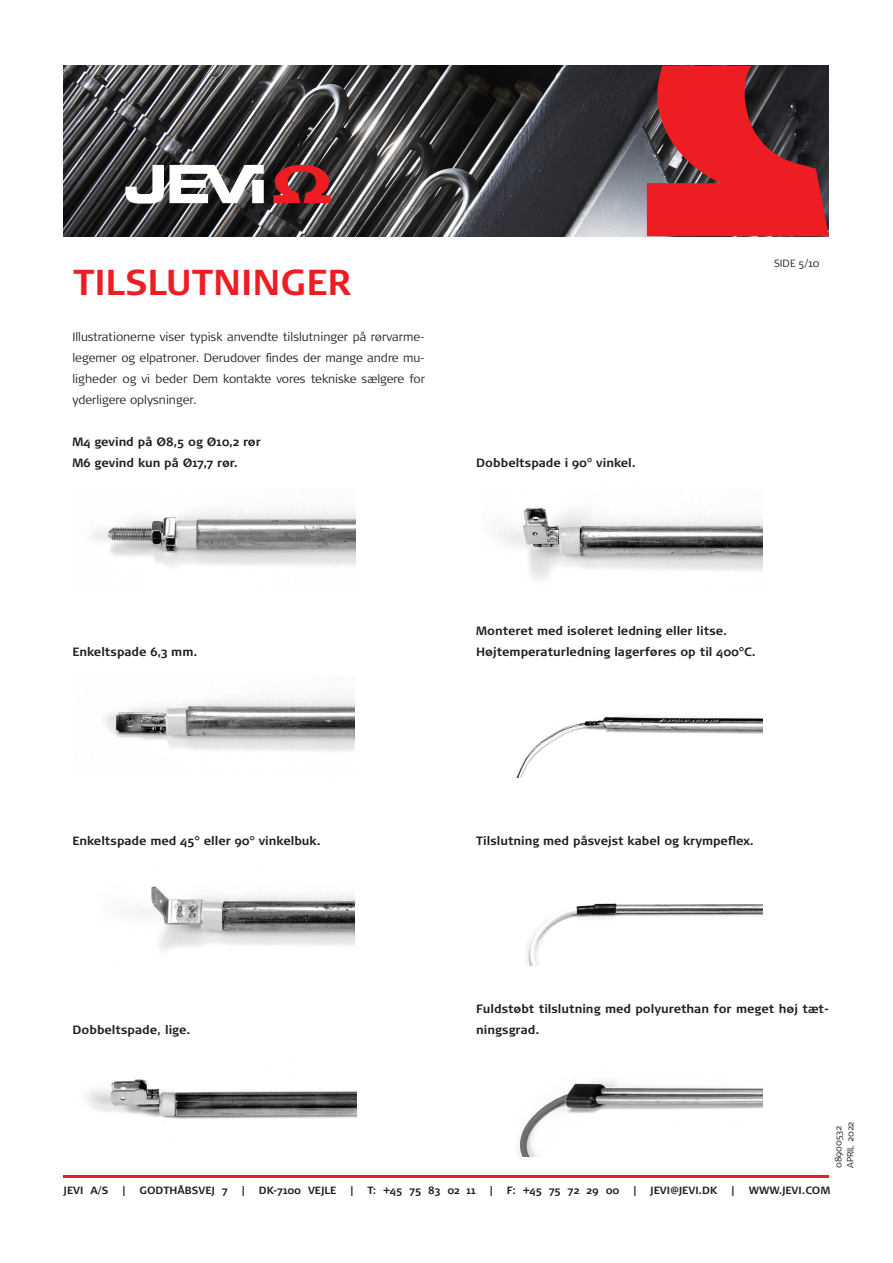
<style>
.page{position:relative;width:893px;height:1263px;background:#fff}
.page>*{position:absolute;margin:0;border:0;box-sizing:border-box;transform-origin:0 0}
.PB_Overskrift_-_prod{font:700 36px "Signa Normal";color:#ee1d23}
.PB_Brødtekst_fed_-_p{font:700 12px/21px "Signa Normal";color:#231f20}
.PB_Brødtekst_-_produ{font:300 12px/21px "Signa Normal";color:#231f20;text-align:justify}
.PB_Adresse_info_-_pr{font:700 10.5px "Signa Normal";color:#231f20}
.PB_Sidenr_-_produktb{font:300 10.5px "Signa Normal";color:#231f20}
.PB_Mdr_dato_nr_-_pro{font:300 9px/12px "Signa Normal";letter-spacing:.01em;color:#231f20}
</style>
<div class="page">
<hr style="left:64px;top:1176px;width:765px;height:2px;background:#ee1d23">
<img style="left:64px;top:66px;width:583px;height:170px">
<svg style="left:647px;top:66px;width:182px;height:170px;background:#ae2429"></svg>
<svg style="left:125px;top:165px;width:139px;height:39px"></svg>
<svg style="left:273px;top:165px;width:58px;height:38px;background:#a0262a"></svg>
<img style="left:92px;top:504px;width:263px;height:63px">
<img style="left:104px;top:678px;width:251px;height:89px">
<img style="left:87px;top:1072px;width:269px;height:50px">
<img style="left:124px;top:886px;width:231px;height:65px">
<img style="left:499px;top:507px;width:263px;height:72px">
<img style="left:516px;top:715px;width:247px;height:62px">
<img style="left:526px;top:903px;width:237px;height:63px">
<img style="left:518px;top:1079px;width:245px;height:77px">
<p class="PB_Overskrift_-_prod" style="left:73px;top:260px;width:280px">TILSLUTNINGER</p>
<p class="PB_Brødtekst_-_produ" style="left:72px;top:327px;width:354px">Illustrationerne viser typisk anvendte tilslutninger på rørvarme&shy;legemer og elpatroner. Derudover findes der mange andre mu&shy;ligheder og vi beder Dem kontakte vores tekniske sælgere for yderligere oplysninger.</p>
<p class="PB_Brødtekst_fed_-_p" style="left:72px;top:432px;width:190px">M4 gevind på Ø8,5 og Ø10,2 rør</p>
<p class="PB_Brødtekst_fed_-_p" style="left:72px;top:453px;width:167px">M6 gevind kun på Ø17,7 rør.</p>
<p class="PB_Brødtekst_fed_-_p" style="left:476px;top:453px;width:161px">Dobbeltspade i 90° vinkel.</p>
<p class="PB_Sidenr_-_produktb" style="left:774px;top:257px;width:47px">SIDE 5/10</p>
<p class="PB_Brødtekst_fed_-_p" style="left:72px;top:642px;width:127px">Enkeltspade 6,3 mm.</p>
<p class="PB_Brødtekst_fed_-_p" style="left:476px;top:621px;width:252px">Monteret med isoleret ledning eller litse.</p>
<p class="PB_Brødtekst_fed_-_p" style="left:476px;top:642px;width:281px">Højtemperaturledning lagerføres op til 400°C.</p>
<p class="PB_Brødtekst_fed_-_p" style="left:72px;top:831px;width:250px">Enkeltspade med 45° eller 90° vinkelbuk.</p>
<p class="PB_Brødtekst_fed_-_p" style="left:72px;top:1020px;width:119px">Dobbeltspade, lige.</p>
<p class="PB_Brødtekst_fed_-_p" style="left:476px;top:831px;width:279px">Tilslutning med påsvejst kabel og krympeflex.</p>
<p class="PB_Brødtekst_fed_-_p" style="left:476px;top:999px;width:354px">Fuldstøbt tilslutning med polyurethan for meget høj tæt&shy;ningsgrad.</p>
<p class="PB_Mdr_dato_nr_-_pro" style="left:833px;top:1168px;width:48px;rotate:-90deg">08900532<br>APRIL 2022</p>
<p class="PB_Adresse_info_-_pr" style="left:64px;top:1184px;width:46px">JEVI A/S</p>
<p class="PB_Adresse_info_-_pr" style="left:122px;top:1184px;width:5px">|</p>
<p class="PB_Adresse_info_-_pr" style="left:139px;top:1184px;width:90px">GODTHÅBSVEJ 7</p>
<p class="PB_Adresse_info_-_pr" style="left:242px;top:1184px;width:5px">|</p>
<p class="PB_Adresse_info_-_pr" style="left:259px;top:1184px;width:79px">DK-7100 VEJLE</p>
<p class="PB_Adresse_info_-_pr" style="left:350px;top:1184px;width:5px">|</p>
<p class="PB_Adresse_info_-_pr" style="left:368px;top:1184px;width:110px">T: +45 75 83 02 11</p>
<p class="PB_Adresse_info_-_pr" style="left:490px;top:1184px;width:5px">|</p>
<p class="PB_Adresse_info_-_pr" style="left:507px;top:1184px;width:114px">F: +45 75 72 29 00</p>
<p class="PB_Adresse_info_-_pr" style="left:633px;top:1184px;width:5px">|</p>
<p class="PB_Adresse_info_-_pr" style="left:650px;top:1184px;width:68px">JEVI@JEVI.DK</p>
<p class="PB_Adresse_info_-_pr" style="left:732px;top:1184px;width:5px">|</p>
<p class="PB_Adresse_info_-_pr" style="left:749px;top:1184px;width:83px">WWW.JEVI.COM</p>
</div>
